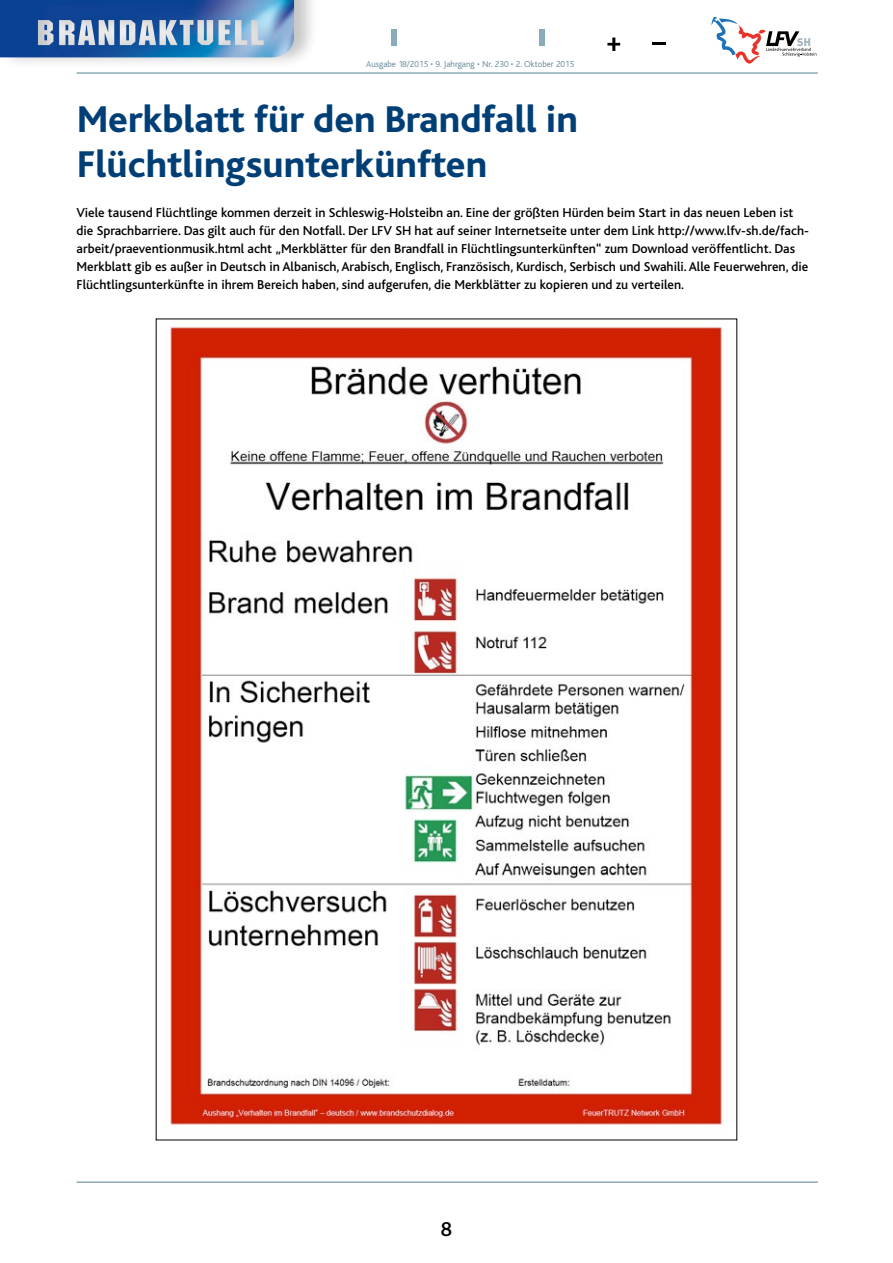
<style>
.page{position:relative;width:893px;height:1263px;background:#fff}
.page>*{position:absolute;margin:0;border:0;box-sizing:border-box;transform-origin:0 0}
.Headline24{font:800 39px/45px "Bliss";color:#003f76}
.t1{font:500 21px "Bliss";color:#000}
.Text_reg{font:500 13.5px/18px "Bliss";color:#000}
.t2{font:300 9px "Bliss";color:#5f8897}
</style>
<div class="page">
<hr style="left:77px;top:1181px;width:741px;height:2px;background:#89abba">
<hr style="left:77px;top:72px;width:741px;height:2px;background:#89abba">
<svg style="left:711px;top:17px;width:105px;height:47px"></svg>
<div style="left:0;top:0;width:319px;height:70px;background:#000;opacity:.22"></div>
<img style="left:0;top:0;width:294px;height:57px">
<div style="left:391px;top:29px;width:5px;height:17px;background:#89abba"></div>
<div style="left:539px;top:29px;width:5px;height:17px;background:#89abba"></div>
<svg style="left:607px;top:38px;width:13px;height:13px"></svg>
<svg style="left:653px;top:43px;width:13px;height:2px"></svg>
<img style="left:170px;top:327px;width:553px;height:799px">
<p class="t2" style="left:366px;top:59px;width:210px">Ausgabe 18/2015 • 9. Jahrgang • Nr. 230 • 2. Oktober 2015</p>
<p class="Headline24" style="left:77px;top:97px;width:502px">Merkblatt für den Brandfall in<br>Flüchtlingsunterkünften</p>
<p class="Text_reg" style="left:77px;top:203px;width:734px">Viele tausend Flüchtlinge kommen derzeit in Schleswig-Holsteibn an. Eine der größten Hürden beim Start in das neuen Leben ist die Sprachbarriere. Das gilt auch für den Notfall. Der LFV SH hat auf seiner Internetseite unter dem Link http://www.lfv-sh.de/fach&shy;arbeit/praeventionmusik.html acht „Merkblätter für den Brandfall in Flüchtlingsunterkünften“ zum Download veröffentlicht. Das Merkblatt gib es außer in Deutsch in Albanisch, Arabisch, Englisch, Französisch, Kurdisch, Serbisch und Swahili. Alle Feuerwehren, die Flüchtlingsunterkünfte in ihrem Bereich haben, sind aufgerufen, die Merkblätter zu kopieren und zu verteilen.</p>
<h2 class="t1" style="left:441px;top:1218px;width:13px">8</h2>
</div>
